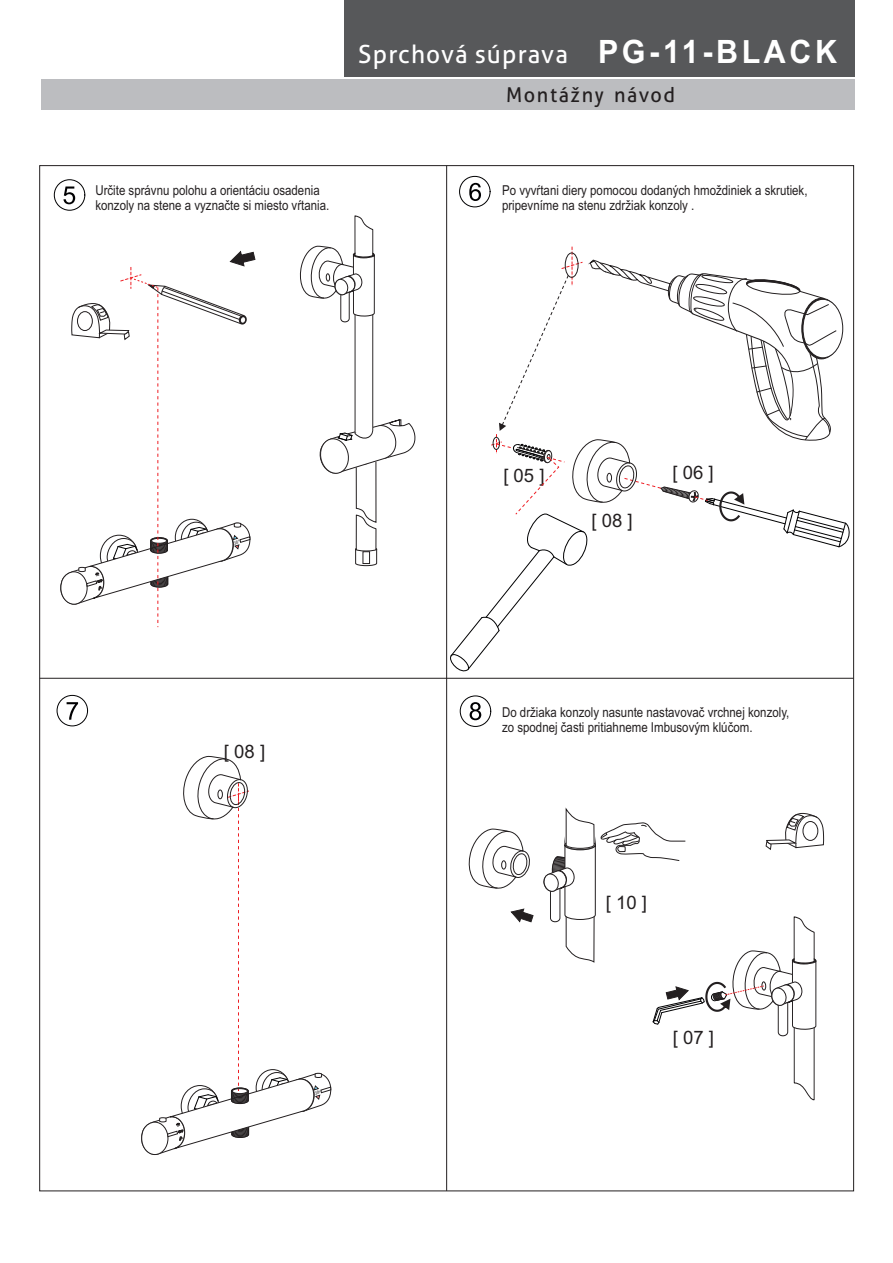
<style>
.page{position:relative;width:893px;height:1263px;background:#fff}
.page>*{position:absolute;margin:0;border:0;box-sizing:border-box;transform-origin:0 0}
.t1{font:25.05px "alfa";letter-spacing:.045em;color:#fff}
.t2{font:20.4px "alfa";letter-spacing:.08em;color:#231f20}
.t3{font:18.6px "Arial";color:#231f20}
.t4{font:13.65px/15.5px "Arial Narrow";color:#231f20}
.s1{font-family:"Arial";font-weight:700;font-size:32.25px}
</style>
<div class="page">
<hr style="left:446px;top:166px;width:1px;height:1025px;background:#231f20">
<hr style="left:40px;top:678px;width:814px;height:1px;background:#231f20">
<svg style="left:63px;top:186px;width:12px;height:18px"></svg>
<div style="left:54px;top:180px;width:31px;height:30px;border:1px solid #000002;border-radius:50%"></div>
<svg style="left:469px;top:183px;width:12px;height:18px"></svg>
<div style="left:459px;top:176px;width:31px;height:31px;border:1px solid #000002;border-radius:50%"></div>
<svg style="left:67px;top:702px;width:11px;height:18px"></svg>
<div style="left:57px;top:695px;width:31px;height:31px;border:1px solid #000002;border-radius:50%"></div>
<svg style="left:470px;top:702px;width:11px;height:18px"></svg>
<div style="left:460px;top:696px;width:31px;height:30px;border:1px solid #000002;border-radius:50%"></div>
<svg style="left:443px;top:247px;width:412px;height:431px"></svg>
<svg style="left:468px;top:828px;width:62px;height:61px"></svg>
<svg style="left:299px;top:215px;width:117px;height:351px"></svg>
<svg style="left:511px;top:909px;width:22px;height:13px"></svg>
<svg style="left:543px;top:808px;width:281px;height:292px"></svg>
<div style="left:41px;top:79px;width:813px;height:31px;background:#bcbdc0"></div>
<div style="left:344px;top:0;width:510px;height:77px;background:#57585a"></div>
<svg style="left:60px;top:251px;width:195px;height:376px"></svg>
<svg style="left:141px;top:756px;width:190px;height:399px"></svg>
<h1 class="t1" style="left:358px;top:44px;width:480px">Sprchová súprava <span class="s1">PG-11-BLACK</span></h1>
<h2 class="t2" style="left:506px;top:87px;width:171px">Montážny návod</h2>
<p class="t4" style="left:95px;top:184px;width:235px">Určite správnu polohu a orientáciu osadenia konzoly na stene a vyznačte si miesto vŕtania.</p>
<p class="t4" style="left:502px;top:184px;width:307px">Po vyvŕtani diery pomocou dodaných hmoždiniek a skrutiek, pripevníme na stenu zdržiak konzoly .</p>
<h3 class="t3" style="left:503px;top:468px;width:43px">[ 05 ]</h3>
<h3 class="t3" style="left:591px;top:513px;width:43px">[ 08 ]</h3>
<h3 class="t3" style="left:672px;top:465px;width:43px">[ 06 ]</h3>
<h3 class="t3" style="left:224px;top:744px;width:43px">[ 08 ]</h3>
<p class="t4" style="left:502px;top:705px;width:289px">Do držiaka konzoly nasunte nastavovač vrchnej konzoly, zo spodnej časti pritiahneme Imbusovým klúčom.</p>
<h3 class="t3" style="left:606px;top:895px;width:43px">[ 10 ]</h3>
<h3 class="t3" style="left:673px;top:1030px;width:43px">[ 07 ]</h3>
</div>
